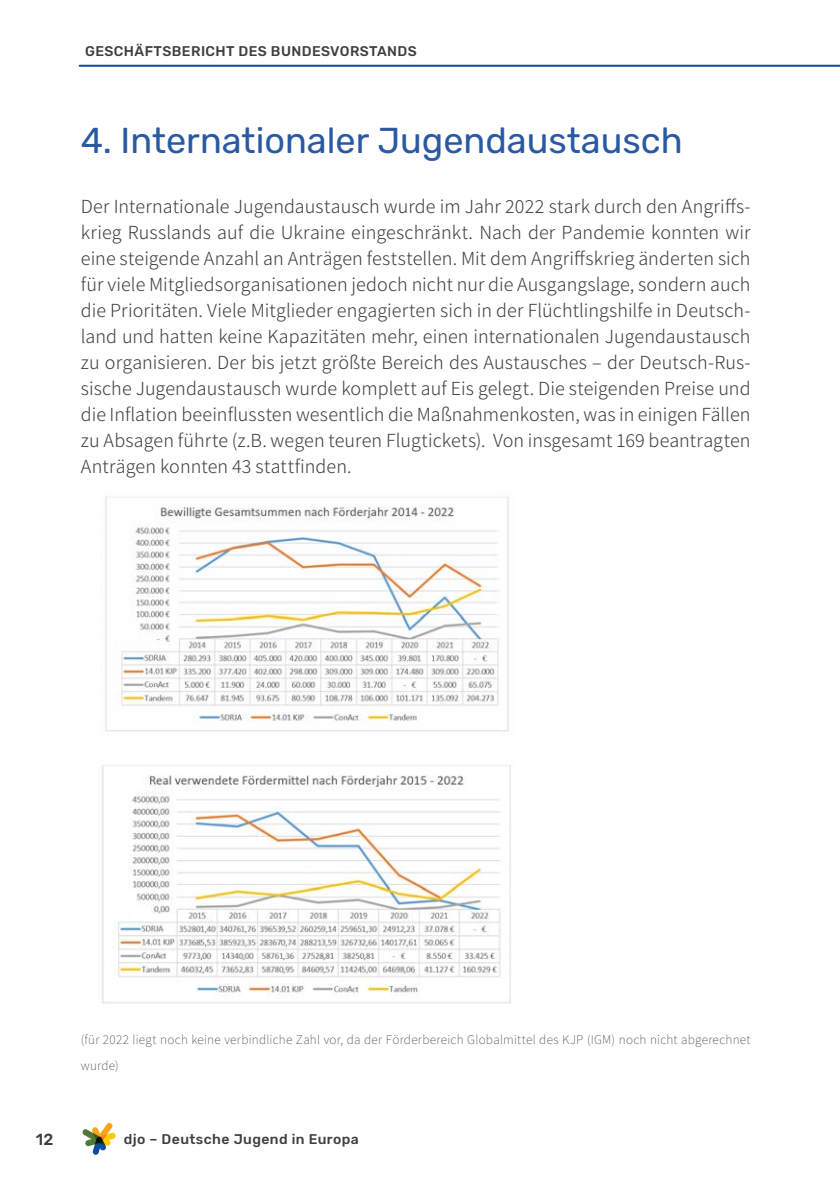
<style>
.page{position:relative;width:840px;height:1191px;background:#fff}
.page>*{position:absolute;margin:0;border:0;box-sizing:border-box;transform-origin:0 0}
.HL_1_Rubik_Regular_2{font:36px "Rubik";color:#2a59a3}
.Fließtext_Noto_Sans{font:300 18px/26px "Noto Sans JP";letter-spacing:.005em;color:#3e3e3f;text-align:justify}
.t1{font:500 16px "Rubik";color:#3e3e3f}
.t2{font:500 14px "Rubik";letter-spacing:.03em;color:#3e3e3f}
.Fließtext_Noto_Sans-2{font:100 12px/26px "Noto Sans JP";letter-spacing:.02em;color:#3e3e3f}
</style>
<div class="page">
<hr style="left:79px;top:65px;width:760px;height:2px;background:#0d4d9b">
<svg style="left:82px;top:1123px;width:34px;height:31px"></svg>
<img style="left:105px;top:496px;width:404px;height:236px">
<img style="left:101px;top:765px;width:410px;height:239px">
<p class="t2" style="left:85px;top:43px;width:333px">GESCHÄFTSBERICHT DES BUNDESVORSTANDS</p>
<p class="HL_1_Rubik_Regular_2" style="left:81px;top:120px;width:603px">4. Internationaler Jugendaustausch</p>
<p class="Fließtext_Noto_Sans" style="left:81px;top:194px;width:670px">Der Internationale Jugendaustausch wurde im Jahr 2022 stark durch den Angriffs&shy;krieg Russlands auf die Ukraine eingeschränkt. Nach der Pandemie konnten wir eine steigende Anzahl an Anträgen feststellen. Mit dem Angriffskrieg änderten sich für viele Mitgliedsorganisationen jedoch nicht nur die Ausgangslage, sondern auch die Prioritäten. Viele Mitglieder engagierten sich in der Flüchtlingshilfe in Deutsch&shy;land und hatten keine Kapazitäten mehr, einen internationalen Jugendaustausch zu organisieren. Der bis jetzt größte Bereich des Austausches – der Deutsch-Rus&shy;sische Jugendaustausch wurde komplett auf Eis gelegt. Die steigenden Preise und die Inflation beeinflussten wesentlich die Maßnahmenkosten, was in einigen Fällen zu Absagen führte (z.B. wegen teuren Flugtickets). Von insgesamt 169 beantragten Anträgen konnten 43 stattfinden.</p>
<p class="t1" style="left:36px;top:1130px;width:19px">12</p>
<p class="Fließtext_Noto_Sans-2" style="left:81px;top:1027px;width:670px">(für 2022 liegt noch keine verbindliche Zahl vor, da der Förderbereich Globalmittel des KJP (IGM) noch nicht abgerechnet wurde)</p>
<p class="t2" style="left:124px;top:1130px;width:236px">djo – Deutsche Jugend in Europa</p>
</div>
